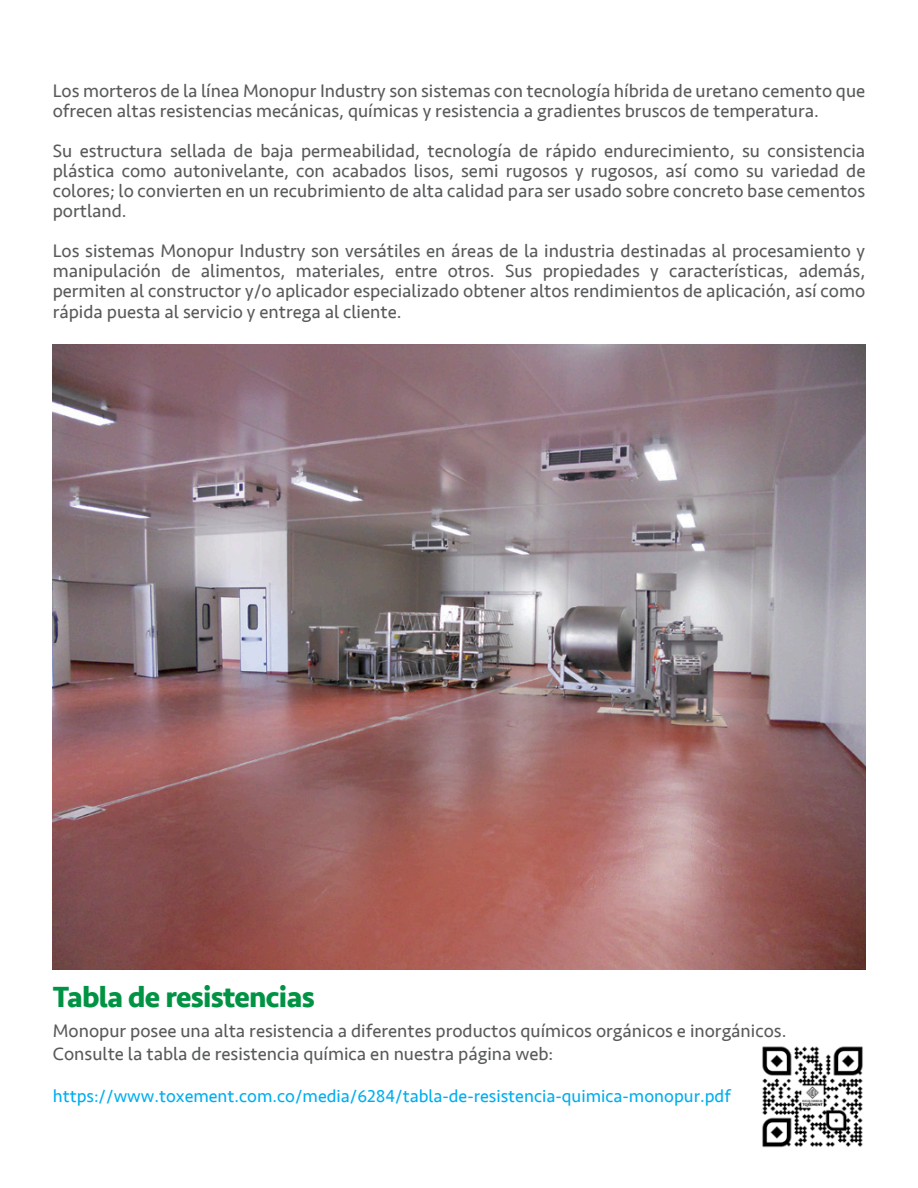
<style>
.page{position:relative;width:918px;height:1188px;background:#fff}
.page>*{position:absolute;margin:0;border:0;box-sizing:border-box;transform-origin:0 0}
.t1{font:700 30px "Seravek";letter-spacing:-.025em;color:#009344}
.t2{font:18.6px/20.1px "Seravek";color:#585a5c}
.t3{font:18px "Seravek";color:#00aeef}
</style>
<div class="page">
<img style="left:762px;top:1046px;width:101px;height:102px">
<img style="left:53px;top:344px;width:812px;height:625px">
<p class="t2" style="left:53px;top:80px;width:814px">Los morteros de la línea Monopur Industry son sistemas con tecnología híbrida de uretano cemento que ofrecen altas resistencias mecánicas, químicas y resistencia a gradientes bruscos de temperatura.</p>
<p class="t2" style="left:53px;top:141px;width:814px;text-align:justify">Su estructura sellada de baja permeabilidad, tecnología de rápido endurecimiento, su consistencia plástica como autonivelante, con acabados lisos, semi rugosos y rugosos, así como su variedad de colores; lo convierten en un recubrimiento de alta calidad para ser usado sobre concreto base cementos portland.</p>
<p class="t2" style="left:53px;top:241px;width:814px;text-align:justify">Los sistemas Monopur Industry son versátiles en áreas de la industria destinadas al procesamiento y manipulación de alimentos, materiales, entre otros. Sus propiedades y características, además, permiten al constructor y/o aplicador especializado obtener altos rendimientos de aplicación, así como rápida puesta al servicio y entrega al cliente.</p>
<h1 class="t1" style="left:53px;top:973px;width:264px">Tabla de resistencias</h1>
<p class="t2" style="left:53px;top:1020px;width:735px;line-height:22.4px">Monopur posee una alta resistencia a diferentes productos químicos orgánicos e inorgánicos.<br>Consulte la tabla de resistencia química en nuestra página web:</p>
<p class="t3" style="left:53px;top:1082px;width:680px">https://www.toxement.com.co/media/6284/tabla-de-resistencia-quimica-monopur.pdf</p>
</div>
